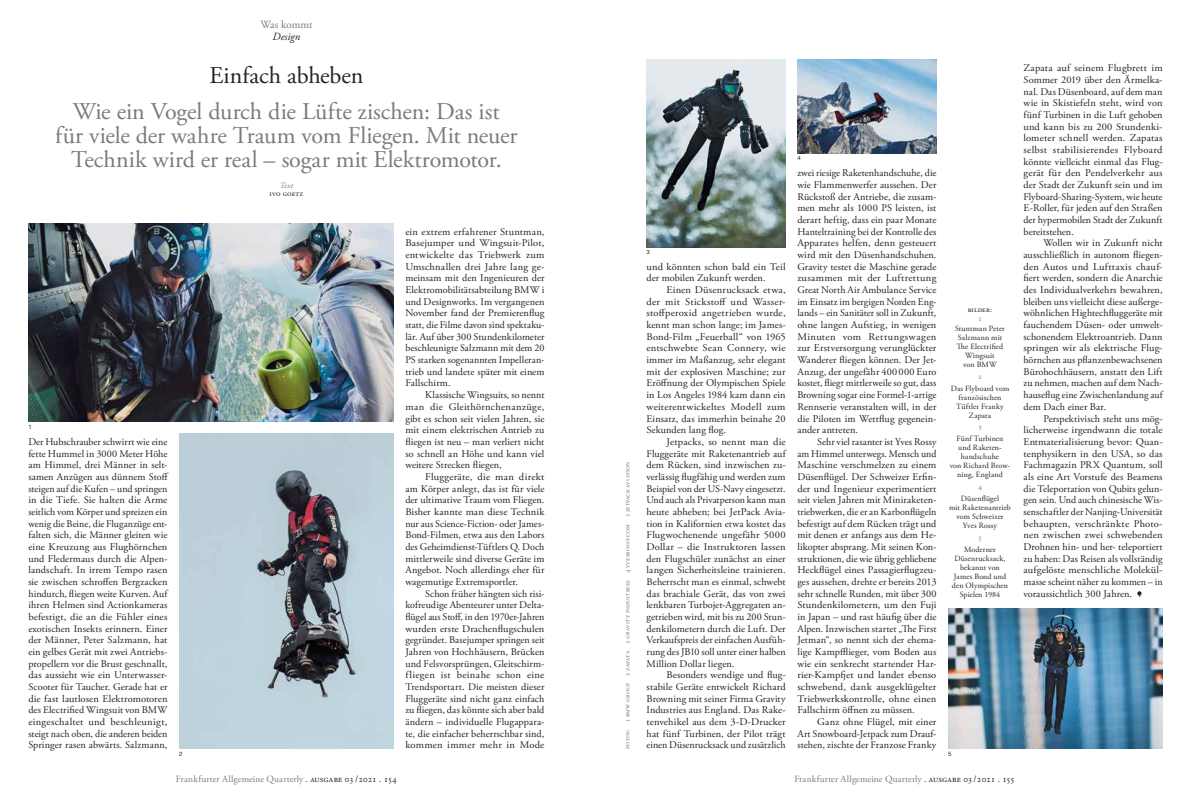
<style>
.page{position:relative;width:1191px;height:808px;background:#fff}
.page>*{position:absolute;margin:0;border:0;box-sizing:border-box;transform-origin:0 0}
.t1{font:24px/24px "Adobe Garamond Pro";color:#7e7974;text-align:center}
.t2{font:24px "Adobe Garamond Pro";color:#29211a}
.t3{font:11px "Adobe Garamond Pro";letter-spacing:-.005em;color:#7e7974}
.t4{font:italic 11px "Adobe Garamond Pro";letter-spacing:.005em;color:#29211a}
.t5{font:10.2px/11.7px "Adobe Garamond Pro";letter-spacing:.005em;color:#29211a;text-align:justify}
.t6{font:9.5px "Adobe Garamond Pro";color:#7e7974}
.t7{font:8px/9px "Adobe Garamond Pro";letter-spacing:.015em;color:#29211a;text-align:center}
.t8{font:8px "Adobe Garamond Pro";color:#7e7974}
.t9{font:italic 8px "Adobe Garamond Pro";color:#7e7974}
.t10{font:7px "Adobe Garamond Pro";letter-spacing:.03em;color:#7e7974}
.t11{font:6px "Helvetica Neue LT Pro";color:#29211a}
.s1{color:#29211a}
</style>
<div class="page">
<svg style="left:1137px;top:591px;width:4px;height:6px"></svg>
<img style="left:28px;top:223px;width:366px;height:199px">
<img style="left:179px;top:433px;width:215px;height:315px">
<img style="left:646px;top:60px;width:139px;height:187px">
<img style="left:948px;top:608px;width:214px;height:140px">
<img style="left:797px;top:59px;width:139px;height:94px">
<p class="t3" style="left:260px;top:18px;width:54px">Was kommt</p>
<p class="t4" style="left:272px;top:30px;width:29px">Design</p>
<h1 class="t2" style="left:209px;top:61px;width:155px">Einfach abheben</h1>
<h1 class="t1" style="left:55px;top:100px;width:464px">Wie ein Vogel durch die Lüfte zischen: Das ist<br>für viele der wahre Traum vom Fliegen. Mit neuer<br>Technik wird er real – sogar mit Elektromotor.</h1>
<p class="t9" style="left:280px;top:181px;width:15px">Text</p>
<p class="t7" style="left:269px;top:189px;width:35px">ivo goetz</p>
<p class="t11" style="left:28px;top:423px;width:5px">1</p>
<p class="t5" style="left:28px;top:436px;width:142px">Der Hubschrauber schwirrt wie eine fette Hummel in 3000 Meter Höhe am Himmel, drei Männer in selt&shy;samen Anzügen aus dünnem Stoff steigen auf die Kufen – und springen in die Tiefe. Sie halten die Arme seitlich vom Körper und spreizen ein wenig die Beine, die Fluganzüge ent&shy;falten sich, die Männer gleiten wie eine Kreuzung aus Flughörnchen und Fledermaus durch die Alpen&shy;landschaft. In irrem Tempo rasen sie zwischen schroffen Bergzacken hindurch, fliegen weite Kurven. Auf ihren Helmen sind Actionkameras befestigt, die an die Fühler eines exotischen Insekts erinnern. Einer der Männer, Peter Salzmann, hat ein gelbes Gerät mit zwei Antriebs&shy;propellern vor die Brust geschnallt, das aussieht wie ein Unterwasser-Scooter für Taucher. Gerade hat er die fast lautlosen Elektromotoren des Electrified Wingsuit von BMW eingeschaltet und beschleunigt, steigt nach oben, die anderen beiden Springer rasen abwärts. Salzmann,</p>
<p class="t11" style="left:179px;top:750px;width:5px">2</p>
<p class="t5" style="left:405px;top:226px;width:141px">ein extrem erfahrener Stuntman, Basejumper und Wingsuit-Pilot, entwickelte das Triebwerk zum Umschnallen drei Jahre lang ge&shy;meinsam mit den Ingenieuren der Elektromobilitätsabteilung BMW i und Designworks. Im vergangenen November fand der Premierenflug statt, die Filme davon sind spektaku&shy;lär. Auf über 300 Stundenkilometer beschleunigte Salzmann mit dem 20<br>PS starken sogenannten Impelleran&shy;trieb und landete später mit einem Fallschirm.</p>
<p class="t5" style="left:405px;top:389px;width:141px;text-indent:20px">Klassische Wingsuits, so nennt man die Gleithörnchenanzüge, gibt es schon seit vielen Jahren, sie mit einem elektrischen Antrieb zu fliegen ist neu – man verliert nicht so schnell an Höhe und kann viel weitere Strecken fliegen,</p>
<p class="t5" style="left:405px;top:471px;width:141px;text-indent:20px">Fluggeräte, die man direkt am Körper anlegt, das ist für viele der ultimative Traum vom Fliegen.<br>Bisher kannte man diese Technik nur aus Science-Fiction- oder James-Bond-Filmen, etwa aus den Labors des Geheimdienst-Tüftlers Q. Doch mittlerweile sind diverse Geräte im Angebot. Noch allerdings eher für wagemutige Extremsportler.</p>
<p class="t5" style="left:405px;top:588px;width:141px;text-indent:20px">Schon früher hängten sich risi&shy;kofreudige Abenteurer unter Delta&shy;flügel aus Stoff, in den 1970er-Jahren wurden erste Drachenflugschulen gegründet. Basejumper springen seit Jahren von Hochhäusern, Brücken und Felsvorsprüngen, Gleitschirm&shy;fliegen ist beinahe schon eine Trendsportart. Die meisten dieser Fluggeräte sind nicht ganz einfach zu fliegen, das könnte sich aber bald ändern – individuelle Flugappara&shy;te, die einfacher beherrschbar sind, kommen immer mehr in Mode</p>
<p class="t10" style="left:623px;top:748px;width:288px;rotate:-90deg">fotos: 1 bmw group 2 zapata 3 gravity industries 4 yvesrossy.com 5 jetpack aviation</p>
<p class="t11" style="left:646px;top:248px;width:5px">3</p>
<p class="t5" style="left:646px;top:261px;width:141px">und könnten schon bald ein Teil der mobilen Zukunft werden.</p>
<p class="t5" style="left:646px;top:284px;width:141px;text-indent:20px">Einen Düsenrucksack etwa, der mit Stickstoff und Wasser&shy;stoffperoxid angetrieben wurde, kennt man schon lange; im James-Bond-Film „Feuerball“ von 1965 entschwebte Sean Connery, wie immer im Maßanzug, sehr elegant mit der explosiven Maschine; zur Eröffnung der Olympischen Spiele in Los Angeles 1984 kam dann ein weiterentwickeltes Modell zum Einsatz, das immerhin beinahe 20<br>Sekunden lang flog.</p>
<p class="t5" style="left:646px;top:436px;width:142px;text-align:left;text-indent:20px">Jetpacks, so nennt man die Fluggeräte mit Raketenantrieb auf dem Rücken, sind inzwischen zu&shy;verlässig flugfähig und werden zum Beispiel von der US-Navy eingesetzt.<br>Und auch als Privatperson kann man heute abheben; bei JetPack Avia&shy;tion in Kalifornien etwa kostet das Flugwochenende ungefähr 5000<br>Dollar – die Instruktoren lassen den Flugschüler zunächst an einer langen Sicherheitsleine trainieren.<br>Beherrscht man es einmal, schwebt das brachiale Gerät, das von zwei lenkbaren Turbojet-Aggregaten an&shy;getrieben wird, mit bis zu 200 Stun&shy;denkilometern durch die Luft. Der Verkaufspreis der einfachen Ausfüh&shy;rung des JB10 soll unter einer halben Million Dollar liegen.</p>
<p class="t5" style="left:646px;top:670px;width:141px;text-indent:20px">Besonders wendige und flug&shy;stabile Geräte entwickelt Richard Browning mit seiner Firma Gravity Industries aus England. Das Rake&shy;tenvehikel aus dem 3-D-Drucker hat fünf Turbinen, der Pilot trägt einen Düsenrucksack und zusätzlich</p>
<p class="t11" style="left:797px;top:154px;width:5px">4</p>
<p class="t5" style="left:797px;top:168px;width:141px">zwei riesige Raketenhandschuhe, die wie Flammenwerfer aussehen. Der Rückstoß der Antriebe, die zusam&shy;men mehr als 1000 PS leisten, ist derart heftig, dass ein paar Monate Hanteltraining bei der Kontrolle des Apparates helfen, denn gesteuert wird mit den Düsenhandschuhen.<br>Gravity testet die Maschine gerade zusammen mit der Luftrettung Great North Air Ambulance Service im Einsatz im bergigen Norden Eng&shy;lands – ein Sanitäter soll in Zukunft, ohne langen Aufstieg, in wenigen Minuten vom Rettungswagen zur Erstversorgung verunglückter Wanderer fliegen können. Der Jet-Anzug, der ungefähr 400000 Euro kostet, fliegt mittlerweile so gut, dass Browning sogar eine Formel-1-artige Rennserie veranstalten will, in der die Piloten im Wettflug gegenein&shy;ander antreten.</p>
<p class="t5" style="left:797px;top:436px;width:141px;text-indent:20px">Sehr viel rasanter ist Yves Rossy am Himmel unterwegs. Mensch und Maschine verschmelzen zu einem Düsenflügel. Der Schweizer Erfin&shy;der und Ingenieur experimentiert seit vielen Jahren mit Miniraketen&shy;triebwerken, die er an Karbonflügeln befestigt auf dem Rücken trägt und mit denen er anfangs aus dem He&shy;likopter absprang. Mit seinen Kon&shy;struktionen, die wie übrig gebliebene Heckflügel eines Passagierflugzeu&shy;ges aussehen, drehte er bereits 2013 sehr schnelle Runden, mit über 300<br>Stundenkilometern, um den Fuji in Japan – und rast häufig über die Alpen. Inzwischen startet „The First Jetman“, so nennt sich der ehema&shy;lige Kampfflieger, vom Boden aus wie ein senkrecht startender Har&shy;rier-Kampfjet und landet ebenso schwebend, dank ausgeklügelter Triebwerkskontrolle, ohne einen Fallschirm öffnen zu müssen.</p>
<p class="t5" style="left:797px;top:716px;width:141px;text-indent:20px">Ganz ohne Flügel, mit einer Art Snowboard-Jetpack zum Drauf&shy;stehen, zischte der Franzose Franky</p>
<p class="t7" style="left:967px;top:305px;width:26px">bilder:</p>
<p class="t8" style="left:978px;top:313px;width:5px">1</p>
<p class="t7" style="left:955px;top:324px;width:51px">Stuntman Peter<br>Salzmann mit<br>The Electrified<br>Wingsuit<br>von BMW</p>
<p class="t8" style="left:978px;top:371px;width:5px">2</p>
<p class="t7" style="left:950px;top:384px;width:60px">Das Flyboard vom französischen<br>Tüftler Franky<br>Zapata</p>
<p class="t8" style="left:978px;top:422px;width:5px">3</p>
<p class="t7" style="left:949px;top:434px;width:62px">Fünf Turbinen und Raketen&shy;handschuhe<br>von Richard Brow&shy;ning, England</p>
<p class="t8" style="left:978px;top:482px;width:5px">4</p>
<p class="t7" style="left:949px;top:494px;width:63px">Düsenflügel<br>mit Raketenantrieb vom Schweizer<br>Yves Rossy</p>
<p class="t8" style="left:978px;top:532px;width:5px">5</p>
<p class="t7" style="left:952px;top:545px;width:57px">Moderner<br>Düsenrucksack, bekannt von<br>James Bond und den Olympischen<br>Spielen 1984</p>
<p class="t11" style="left:948px;top:750px;width:5px">5</p>
<p class="t6" style="left:176px;top:773px;width:222px">Frankfurter Allgemeine Quarterly <span class="s1">. ausgabe 03 /2021 . 154</span></p>
<p class="t6" style="left:794px;top:773px;width:222px">Frankfurter Allgemeine Quarterly <span class="s1">. ausgabe 03 /2021 . 155</span></p>
<p class="t5" style="left:1023px;top:62px;width:141px">Zapata auf seinem Flugbrett im Sommer 2019 über den Ärmelka&shy;nal. Das Düsenboard, auf dem man wie in Skistiefeln steht, wird von fünf Turbinen in die Luft gehoben und kann bis zu 200 Stundenki&shy;lometer schnell werden. Zapatas selbst stabilisierendes Flyboard könnte vielleicht einmal das Flug&shy;gerät für den Pendelverkehr aus der Stadt der Zukunft sein und im Flyboard-Sharing-System, wie heute E-Roller, für jeden auf den Straßen der hypermobilen Stadt der Zukunft bereitstehen.</p>
<p class="t5" style="left:1023px;top:238px;width:142px;text-indent:20px">Wollen wir in Zukunft nicht ausschließlich in autonom fliegen&shy;den Autos und Lufttaxis chauf&shy;fiert werden, sondern die Anarchie des Individualverkehrs bewahren, bleiben uns vielleicht diese außerge&shy;wöhnlichen Hightechfluggeräte mit fauchendem Düsen- oder umwelt&shy;schonendem Elektroantrieb. Dann springen wir als elektrische Flug&shy;hörnchen aus pflanzenbewachsenen Bürohochhäusern, anstatt den Lift zu nehmen, machen auf dem Nach&shy;hauseflug eine Zwischenlandung auf dem Dach einer Bar.</p>
<p class="t5" style="left:1023px;top:413px;width:141px;text-indent:20px">Perspektivisch steht uns mög&shy;licherweise irgendwann die totale Entmaterialisierung bevor: Quan&shy;tenphysikern in den USA, so das Fachmagazin PRX Quantum, soll als eine Art Vorstufe des Beamens die Teleportation von Qubits gelun&shy;gen sein. Und auch chinesische Wis&shy;senschaftler der Nanjing-Universität behaupten, verschränkte Photo&shy;nen zwischen zwei schwebenden Drohnen hin- und her- teleportiert zu haben: Das Reisen als vollständig aufgelöste menschliche Molekül&shy;masse scheint näher zu kommen – in voraussichtlich 300 Jahren.</p>
</div>
